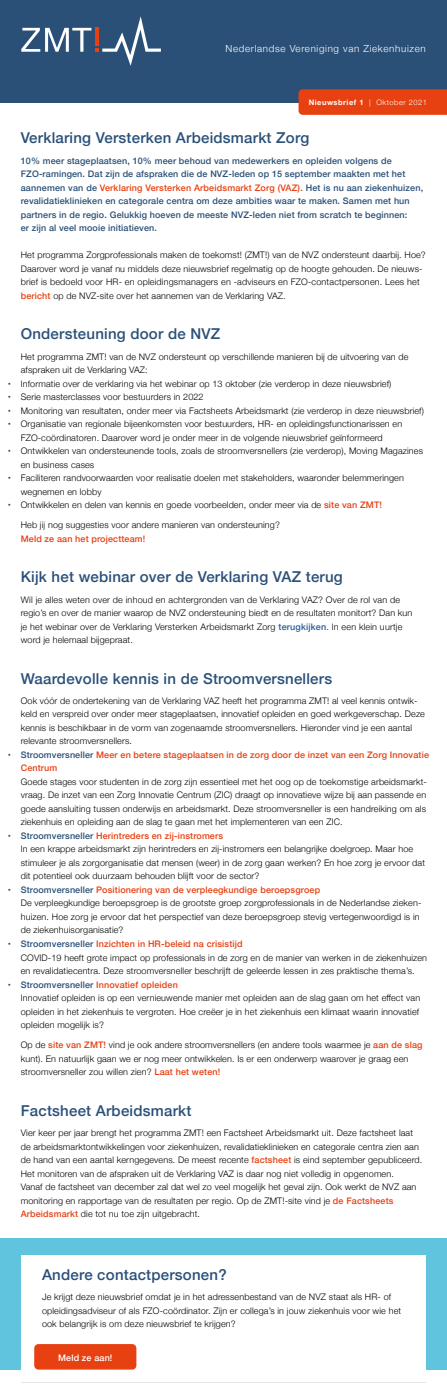
<style>
.page{position:relative;width:447px;height:1393px;background:#fff}
.page>*{position:absolute;margin:0;border:0;box-sizing:border-box;transform-origin:0 0}
.t1{font:500 15px "Helvetica Neue";letter-spacing:.015em;color:#2a5078}
.t2{font:300 9.75px "Helvetica Neue";letter-spacing:.07em;color:#fff}
.t3{font:300 9px/13.5px "Helvetica Neue";letter-spacing:.015em;color:#000}
.t4{font:500 9px/13.5px "Helvetica Neue";letter-spacing:.015em;color:#2a5078}
.t5{font:500 9px/13.5px "Helvetica Neue";letter-spacing:.015em;color:#e74011}
.t6{font:500 9px "Helvetica Neue";letter-spacing:.015em;color:#fff}
.t7{font:700 7.5px "Helvetica Neue";letter-spacing:.065em;color:#fff}
.s1{font-weight:300}
.s2{color:#e74011}
.s3{font-weight:500;color:#e74011}
.s4{font-weight:700;color:#2a5078}
.s5{font-weight:500;color:#275b9b}
.s6{color:#2a5078}
.s7{font-weight:500;color:#2a5078}
</style>
<div class="page">
<div style="left:0;top:1237px;width:446px;height:132px;background:#60c4de"></div>
<div style="left:0;top:0;width:446px;height:102px;background:#2a5078"></div>
<svg style="left:298px;top:89px;width:148px;height:26px;background:#e44114"></svg>
<svg style="left:21px;top:16px;width:140px;height:50px"></svg>
<div style="left:21px;top:1255px;width:404px;height:126px;background:#fff"></div>
<div style="left:34px;top:1344px;width:102px;height:25px;background:#e74011;border-radius:4px"></div>
<p class="t2" style="left:225px;top:40px;width:201px">Nederlandse Vereniging van Ziekenhuizen</p>
<p class="t7" style="left:308px;top:96px;width:120px">Nieuwsbrief 1 <span class="s1">| Oktober 2021</span></p>
<h1 class="t1" style="left:21px;top:126px;width:290px">Verklaring Versterken Arbeidsmarkt Zorg</h1>
<p class="t4" style="left:21px;top:153px;width:403px">10% meer stageplaatsen, 10% meer behoud van medewerkers en opleiden volgens de FZO-ramingen. Dat zijn de afspraken die de NVZ-leden op 15 september maakten met het aannemen van de <span class="s2">Verklaring Versterken Arbeidsmarkt Zorg (VAZ).</span> Het is nu aan ziekenhuizen, revalidatieklinieken en categorale centra om deze ambities waar te maken. Samen met hun partners in de regio. Gelukkig hoeven de meeste NVZ-leden niet from scratch te beginnen:<br>er zijn al veel mooie initiatieven.</p>
<p class="t3" style="left:21px;top:248px;width:406px">Het programma Zorgprofessionals maken de toekomst! (ZMT!) van de NVZ ondersteunt daarbij. Hoe?<br>Daarover word je vanaf nu middels deze nieuwsbrief regelmatig op de hoogte gehouden. De nieuws&shy;brief is bedoeld voor HR- en opleidingsmanagers en -adviseurs en FZO-contactpersonen. Lees het <span class="s3">bericht</span> op de NVZ-site over het aannemen van de Verklaring VAZ.</p>
<h1 class="t1" style="left:21px;top:322px;width:201px">Ondersteuning door de NVZ</h1>
<p class="t3" style="left:21px;top:349px;width:389px">Het programma ZMT! van de NVZ ondersteunt op verschillende manieren bij de uitvoering van de afspraken uit de Verklaring VAZ:</p>
<p class="t3" style="left:8px;top:376px;width:384px"><span class="s4">•</span> Informatie over de verklaring via het webinar op 13 oktober (zie verderop in deze nieuwsbrief)</p>
<p class="t3" style="left:8px;top:389px;width:197px"><span class="s4">•</span> Serie masterclasses voor bestuurders in 2022</p>
<p class="t3" style="left:8px;top:403px;width:417px"><span class="s4">•</span> Monitoring van resultaten, onder meer via Factsheets Arbeidsmarkt (zie verderop in deze nieuwsbrief)</p>
<p class="t3" style="left:21px;top:416px;width:383px;text-indent:-13px"><span class="s4">•</span> Organisatie van regionale bijeenkomsten voor bestuurders, HR- en opleidingsfunctionarissen en<br>FZO-coördinatoren. Daarover word je onder meer in de volgende nieuwsbrief geïnformeerd</p>
<p class="t3" style="left:21px;top:443px;width:403px;text-indent:-13px"><span class="s4">•</span> Ontwikkelen van ondersteunende tools, zoals de stroomversnellers (zie verderop), Moving Magazines en business cases</p>
<p class="t3" style="left:21px;top:470px;width:384px;text-indent:-13px"><span class="s4">•</span> Faciliteren randvoorwaarden voor realisatie doelen met stakeholders, waaronder belemmeringen wegnemen en lobby</p>
<p class="t3" style="left:8px;top:497px;width:375px"><span class="s4">•</span> Ontwikkelen en delen van kennis en goede voorbeelden, onder meer via de <span class="s3">site van ZMT!</span></p>
<p class="t3" style="left:21px;top:518px;width:260px">Heb jij nog suggesties voor andere manieren van ondersteuning?</p>
<p class="t5" style="left:21px;top:531px;width:126px">Meld ze aan het projectteam!</p>
<h1 class="t1" style="left:21px;top:565px;width:323px">Kijk het webinar over de Verklaring VAZ terug</h1>
<p class="t3" style="left:21px;top:592px;width:393px">Wil je alles weten over de inhoud en achtergronden van de Verklaring VAZ? Over de rol van de regio’s en over de manier waarop de NVZ ondersteuning biedt en de resultaten monitort? Dan kun je het webinar over de Verklaring Versterken Arbeidsmarkt Zorg <span class="s5">terugkijken</span>. In een klein uurtje word je helemaal bijgepraat.</p>
<h1 class="t1" style="left:21px;top:666px;width:313px">Waardevolle kennis in de Stroomversnellers</h1>
<p class="t3" style="left:21px;top:693px;width:405px">Ook vóór de ondertekening van de Verklaring VAZ heeft het programma ZMT! al veel kennis ontwik&shy;keld en verspreid over onder meer stageplaatsen, innovatief opleiden en goed werkgeverschap. Deze kennis is beschikbaar in de vorm van zogenaamde stroomversnellers. Hieronder vind je een aantal relevante stroomversnellers.</p>
<p class="t5" style="left:21px;top:747px;width:409px;text-indent:-13px"><span class="s4">•</span> <span class="s6">Stroomversneller</span> Meer en betere stageplaatsen in de zorg door de inzet van een Zorg Innovatie<br>Centrum</p>
<p class="t3" style="left:21px;top:774px;width:407px;text-align:justify">Goede stages voor studenten in de zorg zijn essentieel met het oog op de toekomstige arbeidsmarkt&shy;vraag. De inzet van een Zorg Innovatie Centrum (ZIC) draagt op innovatieve wijze bij aan passende en goede aansluiting tussen onderwijs en arbeidsmarkt. Deze stroomversneller is een handreiking om als ziekenhuis en opleiding aan de slag te gaan met het implementeren van een ZIC.</p>
<p class="t3" style="left:21px;top:828px;width:405px;text-indent:-13px"><span class="s4">•</span> <span class="s7">Stroomversneller</span> <span class="s3">Herintreders en zij-instromers<br></span>In een krappe arbeidsmarkt zijn herintreders en zij-instromers een belangrijke doelgroep. Maar hoe stimuleer je als zorgorganisatie dat mensen (weer) in de zorg gaan werken? En hoe zorg je ervoor dat dit potentieel ook duurzaam behouden blijft voor de sector?</p>
<p class="t3" style="left:21px;top:882px;width:402px;text-indent:-13px"><span class="s4">•</span> <span class="s7">Stroomversneller</span> <span class="s3">Positionering van de verpleegkundige beroepsgroep<br></span>De verpleegkundige beroepsgroep is de grootste groep zorgprofessionals in de Nederlandse zieken&shy;huizen. Hoe zorg je ervoor dat het perspectief van deze beroepsgroep stevig vertegenwoordigd is in de ziekenhuisorganisatie?</p>
<p class="t3" style="left:21px;top:936px;width:407px;text-indent:-13px"><span class="s4">•</span> <span class="s7">Stroomversneller</span> <span class="s3">Inzichten in HR-beleid na crisistijd<br></span>COVID-19 heeft grote impact op professionals in de zorg en de manier van werken in de ziekenhuizen en revalidatiecentra. Deze stroomversneller beschrijft de geleerde lessen in zes praktische thema’s.</p>
<p class="t3" style="left:21px;top:977px;width:400px;text-indent:-13px"><span class="s4">•</span> <span class="s7">Stroomversneller</span> <span class="s3">Innovatief opleiden<br></span>Innovatief opleiden is op een vernieuwende manier met opleiden aan de slag gaan om het effect van opleiden in het ziekenhuis te vergroten. Hoe creëer je in het ziekenhuis een klimaat waarin innovatief opleiden mogelijk is?</p>
<p class="t3" style="left:21px;top:1037px;width:403px">Op de <span class="s3">site van ZMT!</span> vind je ook andere stroomversnellers (en andere tools waarmee je <span class="s3">aan de slag </span>kunt). En natuurlijk gaan we er nog meer ontwikkelen. Is er een onderwerp waarover je graag een stroomversneller zou willen zien? <span class="s3">Laat het weten!</span></p>
<h1 class="t1" style="left:21px;top:1098px;width:172px">Factsheet Arbeidsmarkt</h1>
<p class="t3" style="left:21px;top:1125px;width:403px">Vier keer per jaar brengt het programma ZMT! een Factsheet Arbeidsmarkt uit. Deze factsheet laat de arbeidsmarktontwikkelingen voor ziekenhuizen, revalidatieklinieken en categorale centra zien aan de hand van een aantal kerngegevens. De meest recente <span class="s3">factsheet</span> is eind september gepubliceerd.<br>Het monitoren van de afspraken uit de Verklaring VAZ is daar nog niet volledig in opgenomen.<br>Vanaf de factsheet van december zal dat wel zo veel mogelijk het geval zijn. Ook werkt de NVZ aan monitoring en rapportage van de resultaten per regio. Op de ZMT!-site vind je <span class="s3">de Factsheets Arbeidsmarkt</span> die tot nu toe zijn uitgebracht.</p>
<h1 class="t1" style="left:42px;top:1262px;width:186px">Andere contactpersonen?</h1>
<p class="t3" style="left:42px;top:1289px;width:360px">Je krijgt deze nieuwsbrief omdat je in het adressenbestand van de NVZ staat als HR- of opleidingsadviseur of als FZO-coördinator. Zijn er collega’s in jouw ziekenhuis voor wie het ook belangrijk is om deze nieuwsbrief te krijgen?</p>
<p class="t6" style="left:58px;top:1350px;width:56px">Meld ze aan!</p>
</div>
